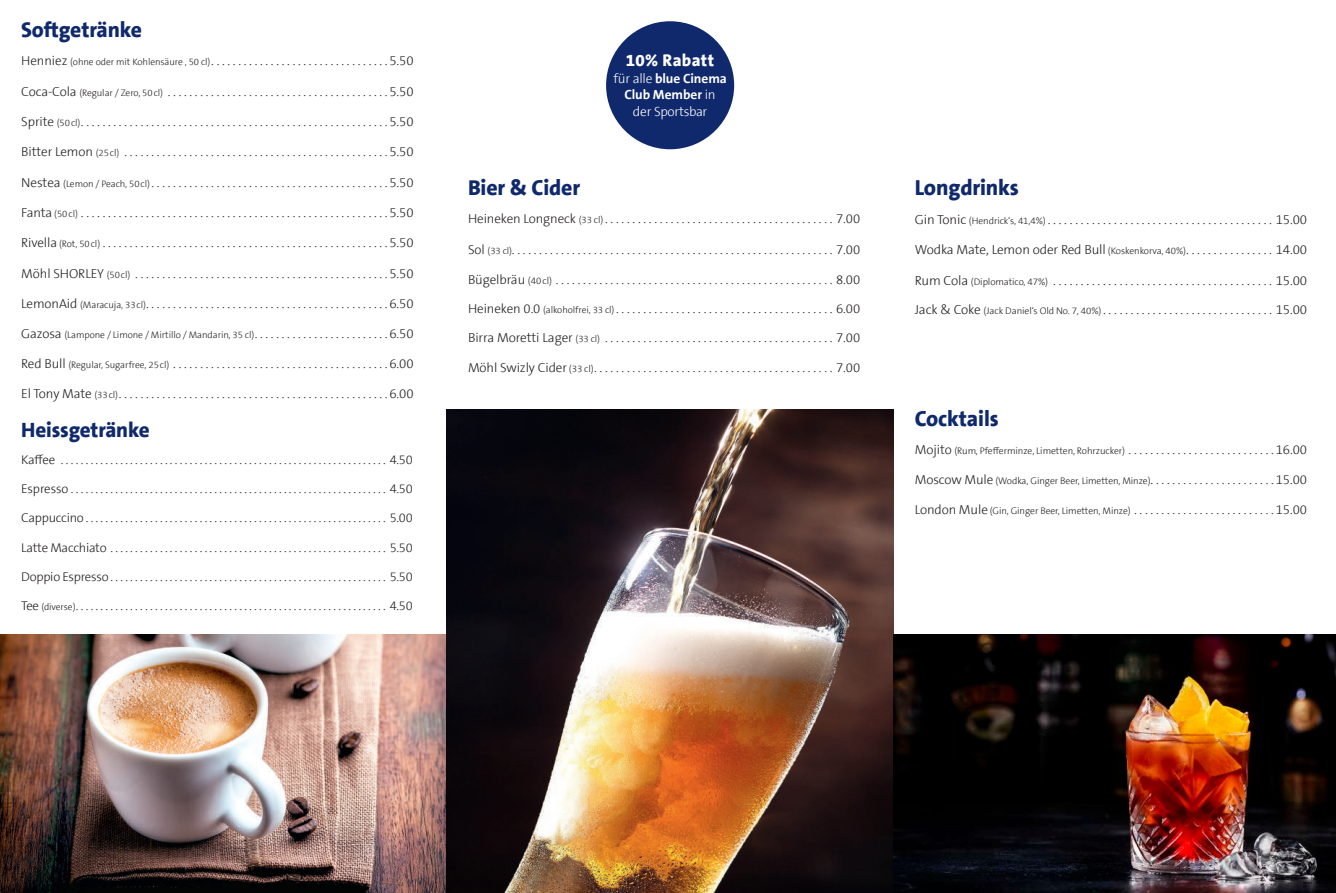
<style>
.page{position:relative;width:1336px;height:893px;background:#fff}
.page>*{position:absolute;margin:0;border:0;box-sizing:border-box;transform-origin:0 0}
.t1{font:800 22.05px "The Sans B8";letter-spacing:-.005em;color:#10296c}
.t2{font:800 21.75px "The Sans B8";letter-spacing:-.005em;color:#10296c}
.t3{font:800 21.6px "The Sans B8";letter-spacing:-.005em;color:#10296c}
.t4{font:800 21px "The Sans B8";letter-spacing:-.005em;color:#10296c}
.t5{font:800 16.95px "The Sans B8";letter-spacing:.02em;color:#fff}
.t6{font:300 13.5px/29.2px "The Sans B3";color:#231f20}
.t7{font:300 13.35px/29.2px "The Sans B3";color:#231f20;text-align:justify}
.t8{font:700 13.35px/16.6px "The Sans B7";letter-spacing:-.005em;color:#fff;text-align:center}
.t9{font:300 13.35px "The Sans B3";letter-spacing:-.025em;color:#fff}
.t10{font:300 13.2px "The Sans B3";letter-spacing:-.005em;color:#231f20}
.t11{font:300 12.9px "The Sans B3";letter-spacing:-.02em;color:#231f20}
.t12{font:300 9.6px "The Sans B3";letter-spacing:-.005em;color:#231f20}
.t13{font:300 9.45px "The Sans B3";letter-spacing:-.005em;color:#231f20}
.s1{font-size:13.05px}
.s2{font-size:9.45px}
.s3{font-size:13.2px}
.s4{font-family:"The Sans B3";font-weight:300}
.s5{font-size:9.6px}
.s6{font-size:13.5px}
.s7{font-size:13.35px}
</style>
<div class="page">
<img style="left:0;top:634px;width:446px;height:259px">
<div style="left:606px;top:21px;width:128px;height:128px;background:#10296c;border-radius:50%"></div>
<img style="left:446px;top:410px;width:447px;height:483px">
<img style="left:893px;top:634px;width:442px;height:259px">
<h3 class="t3" style="left:21px;top:16px;width:122px">Softgetränke</h3>
<p class="t10" style="left:21px;top:53px;width:394px"><span class="s1">Henniez</span> <span class="s2">(ohne oder mit Kohlensäure , 50 cl)</span> . . . . . . . . . . . . . . . . . . . . . . . . . . . . . . . . 5.50</p>
<p class="t10" style="left:21px;top:83px;width:394px"><span class="s1">Coca-Cola</span> <span class="s2">(Regular / Zero, 50cl)</span> . . . . . . . . . . . . . . . . . . . . . . . . . . . . . . . . . . . . . . . . 5.50</p>
<p class="t10" style="left:21px;top:113px;width:394px"><span class="s1">Sprite</span> <span class="s2">(50cl)</span> . . . . . . . . . . . . . . . . . . . . . . . . . . . . . . . . . . . . . . . . . . . . . . . . . . . . . . . . 5.50</p>
<p class="t10" style="left:21px;top:143px;width:394px"><span class="s1">Bitter Lemon</span> <span class="s2">(25cl)</span> . . . . . . . . . . . . . . . . . . . . . . . . . . . . . . . . . . . . . . . . . . . . . . . . 5.50</p>
<p class="t10" style="left:21px;top:174px;width:394px"><span class="s1">Nestea</span> <span class="s2">(Lemon / Peach, 50cl)</span> . . . . . . . . . . . . . . . . . . . . . . . . . . . . . . . . . . . . . . . . . . . 5.50</p>
<p class="t10" style="left:21px;top:204px;width:394px"><span class="s1">Fanta</span> <span class="s2">(50cl)</span> . . . . . . . . . . . . . . . . . . . . . . . . . . . . . . . . . . . . . . . . . . . . . . . . . . . . . . . . 5.50</p>
<p class="t10" style="left:21px;top:234px;width:394px"><span class="s1">Rivella</span> <span class="s2">(Rot, 50cl)</span> . . . . . . . . . . . . . . . . . . . . . . . . . . . . . . . . . . . . . . . . . . . . . . . . . . . . 5.50</p>
<p class="t10" style="left:21px;top:265px;width:394px"><span class="s1">Möhl SHORLEY</span> <span class="s2">(50cl)</span> . . . . . . . . . . . . . . . . . . . . . . . . . . . . . . . . . . . . . . . . . . . . . . 5.50</p>
<p class="t10" style="left:21px;top:295px;width:394px"><span class="s1">LemonAid</span> <span class="s2">(Maracuja, 33cl)</span> . . . . . . . . . . . . . . . . . . . . . . . . . . . . . . . . . . . . . . . . . . . . 6.50</p>
<p class="t13" style="left:21px;top:329px;width:394px"><span class="s1">Gazosa</span> (Lampone / Limone / Mirtillo / Mandarin, 35 cl) <span class="s3">. . . . . . . . . . . . . . . . . . . . . . . . 6.50</span></p>
<p class="t10" style="left:21px;top:355px;width:394px"><span class="s1">Red Bull</span> <span class="s2">(Regular, Sugarfree, 25cl)</span> . . . . . . . . . . . . . . . . . . . . . . . . . . . . . . . . . . . . . . . 6.00</p>
<p class="t10" style="left:21px;top:385px;width:394px">El Tony Mate <span class="s2">(33cl)</span> . . . . . . . . . . . . . . . . . . . . . . . . . . . . . . . . . . . . . . . . . . . . . . . . . 6.00</p>
<h3 class="t4" style="left:21px;top:416px;width:130px">Heissgetränke</h3>
<p class="t11" style="left:21px;top:451px;width:393px">Kaffee . . . . . . . . . . . . . . . . . . . . . . . . . . . . . . . . . . . . . . . . . . . . . . . . . . . . . . . . . . . . . . . . . . 4.50</p>
<p class="t11" style="left:21px;top:481px;width:393px">Espresso . . . . . . . . . . . . . . . . . . . . . . . . . . . . . . . . . . . . . . . . . . . . . . . . . . . . . . . . . . . . . . . . 4.50</p>
<p class="t11" style="left:21px;top:510px;width:393px">Cappuccino . . . . . . . . . . . . . . . . . . . . . . . . . . . . . . . . . . . . . . . . . . . . . . . . . . . . . . . . . . . . . 5.00</p>
<p class="t11" style="left:21px;top:539px;width:393px">Latte Macchiato . . . . . . . . . . . . . . . . . . . . . . . . . . . . . . . . . . . . . . . . . . . . . . . . . . . . . . . . 5.50</p>
<p class="t11" style="left:21px;top:568px;width:393px">Doppio Espresso . . . . . . . . . . . . . . . . . . . . . . . . . . . . . . . . . . . . . . . . . . . . . . . . . . . . . . . . 5.50</p>
<p class="t11" style="left:21px;top:597px;width:393px">Tee <span class="s2">(diverse)</span> . . . . . . . . . . . . . . . . . . . . . . . . . . . . . . . . . . . . . . . . . . . . . . . . . . . . . . . . . . . . . . . 4.50</p>
<p class="t5" style="left:626px;top:49px;width:90px">10% Rabatt</p>
<p class="t8" style="left:613px;top:70px;width:115px"><span class="s4">für alle</span> blue Cinema<br>Club Member <span class="s4">in</span></p>
<p class="t9" style="left:633px;top:103px;width:76px">der Sportsbar</p>
<h2 class="t2" style="left:468px;top:174px;width:114px">Bier &amp; Cider</h2>
<p class="t7" style="left:468px;top:204px;width:393px"><span class="s1">Heineken Longneck</span> <span class="s2">(33 cl)</span> . . . . . . . . . . . . . . . . . . . . . . . . . . . . . . . . . . . . . . . . . . <span class="s1">7.00</span></p>
<p class="t7" style="left:468px;top:234px;width:393px"><span class="s1">Sol</span> <span class="s2">(33 cl)</span>...........................................................<span class="s1">7.00</span></p>
<p class="t7" style="left:468px;top:265px;width:394px"><span class="s1">Bügelbräu</span> <span class="s5">(40cl)</span> . . . . . . . . . . . . . . . . . . . . . . . . . . . . . . . . . . . . . . . . . . . . . . . . . . . <span class="s1">8.00<br>Heineken 0.0</span> <span class="s2">(alkoholfrei, 33 cl)</span> . . . . . . . . . . . . . . . . . . . . . . . . . . . . . . . . . . . . . . . . <span class="s1">6.00<br></span><span class="s3">Birra Moretti Lager</span> <span class="s2">(33 cl)</span> . . . . . . . . . . . . . . . . . . . . . . . . . . . . . . . . . . . . . . . . . . <span class="s1">7.00<br>Möhl Swizly Cider</span> <span class="s5">(33 cl)</span> . . . . . . . . . . . . . . . . . . . . . . . . . . . . . . . . . . . . . . . . . . . . <span class="s1">7.00</span></p>
<h1 class="t1" style="left:914px;top:173px;width:106px">Longdrinks</h1>
<p class="t6" style="left:914px;top:205px;width:394px"><span class="s3">Gin Tonic</span> <span class="s5">(Hendrick‘s, 41,4%)</span> . . . . . . . . . . . . . . . . . . . . . . . . . . . . . . . . . . . . . . . . . <span class="s3">15.00</span></p>
<p class="t10" style="left:914px;top:241px;width:394px">Wodka Mate, Lemon oder Red Bull <span class="s5">(Koskenkorva, 40%)</span> <span class="s6">. . . . . . . . . . . . . . . .</span> 14.00</p>
<p class="t6" style="left:914px;top:266px;width:394px"><span class="s3">Rum Cola</span> <span class="s5">(Diplomatico, 47%)</span> . . . . . . . . . . . . . . . . . . . . . . . . . . . . . . . . . . . . . . . . <span class="s3">15.00<br>Jack &amp; Coke</span> <span class="s5">(Jack Daniel‘s Old No. 7, 40%)</span> . . . . . . . . . . . . . . . . . . . . . . . . . . . . . . . <span class="s3">15.00</span></p>
<h2 class="t2" style="left:914px;top:404px;width:85px">Cocktails</h2>
<p class="t12" style="left:914px;top:445px;width:393px"><span class="s1">Mojito</span> (Rum, Pfefferminze, Limetten, Rohrzucker) <span class="s7">. . . . . . . . . . . . . . . . . . . . . . . . . .</span> <span class="s1">16.00</span></p>
<p class="t12" style="left:914px;top:475px;width:394px"><span class="s1">Moscow Mule</span> (Wodka, Ginger Beer, Limetten, Minze) <span class="s7">. . . . . . . . . . . . . . . . . . . . . .</span> <span class="s1">15.00</span></p>
<p class="t12" style="left:914px;top:504px;width:394px"><span class="s1">London Mule</span> (Gin, Ginger Beer, Limetten, Minze) <span class="s7">. . . . . . . . . . . . . . . . . . . . . . . . .</span> <span class="s1">15.00</span></p>
</div>
